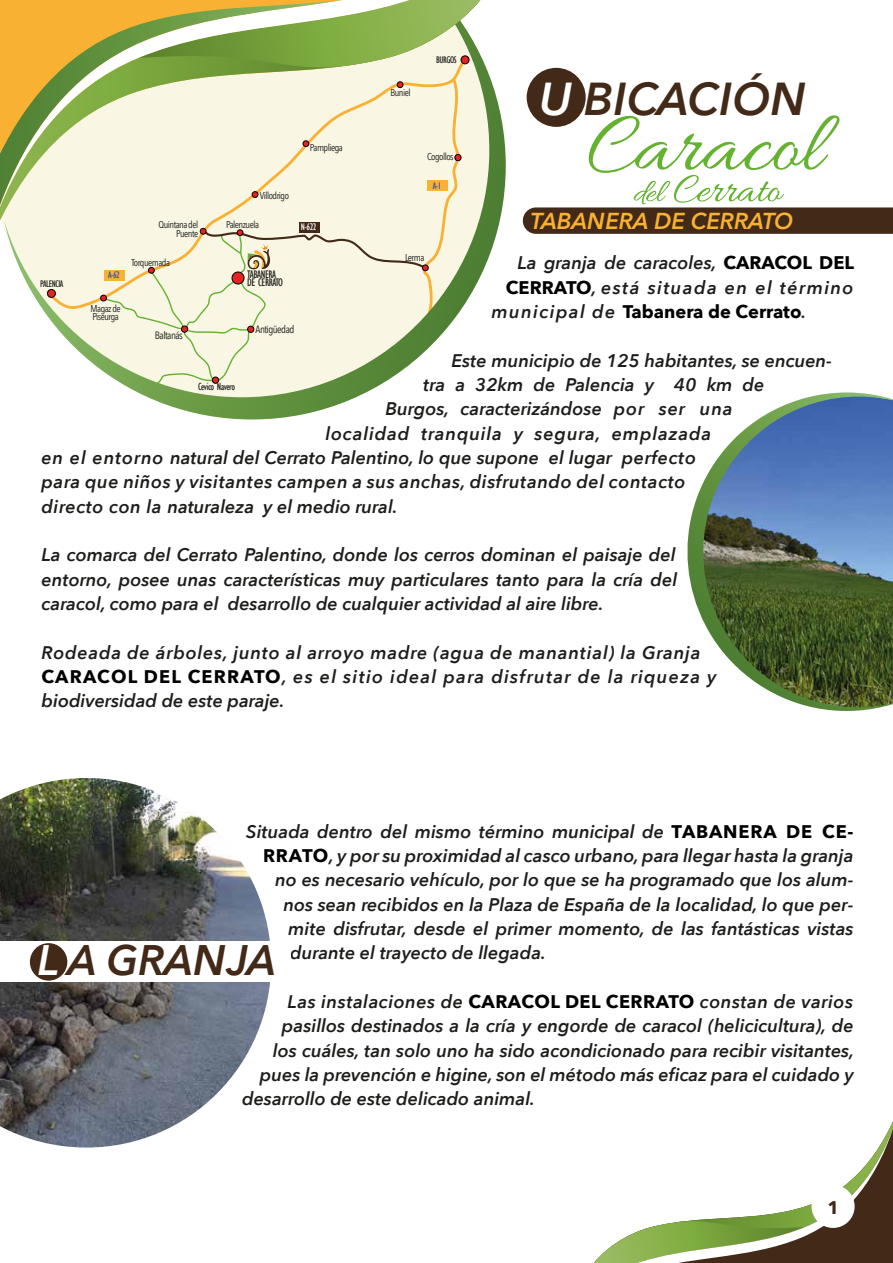
<style>
.page{position:relative;width:893px;height:1263px;background:#fff}
.page>*{position:absolute;margin:0;border:0;box-sizing:border-box;transform-origin:0 0}
.t1{font:italic 600 46.05px "Avenir Next";color:#432917}
.t2{font:italic 600 42.6px "Avenir Next";color:#432917}
.t3{font:italic 600 23.1px "Avenir Next";color:#f8b133}
.t4{font:italic 600 18.3px/24.3px "Avenir Next";color:#1d1d1b;text-align:justify}
.t5{font:italic 600 18.3px/24.3px "Avenir Next";letter-spacing:.04em;color:#1d1d1b}
.t6{font:italic 600 18.3px "Avenir Next";letter-spacing:.03em;color:#1d1d1b}
.t7{font:italic 600 18.3px "Avenir Next";letter-spacing:.025em;color:#1d1d1b}
.t8{font:italic 600 18.3px "Avenir Next";letter-spacing:.045em;color:#1d1d1b}
.t9{font:italic 600 18.3px "Avenir Next";letter-spacing:.075em;color:#1d1d1b}
.t10{font:700 18.3px "Avenir Next";color:#000}
.t11{font:700 18.3px "Avenir Next";color:#432917}
.t12{font:condensed 11.25px/8.6px "Gill Sans";letter-spacing:-.045em;color:#1d1d1b}
.t13{font:10.65px "Avenir Next Condensed";letter-spacing:-.05em;color:#1d1d1b}
.t14{font:condensed 10.65px "Gill Sans";letter-spacing:-.045em;color:#1d1d1b}
.t15{font:9.9px/8.6px "Avenir Next Condensed";letter-spacing:-.05em;color:#1d1d1b}
.t16{font:condensed 9.9px "Gill Sans";letter-spacing:-.045em;color:#1d1d1b}
.t17{font:condensed 9.9px "Gill Sans";color:#2d53a1}
.t18{font:condensed 9.9px "Gill Sans";color:#fff}
.s1{color:#fff}
.s2{font-weight:700;font-style:normal;color:#000}
.s3{font-weight:600;font-style:italic;color:#1d1d1b}
</style>
<div class="page">
<svg style="left:18px;top:75px;width:488px;height:344px"></svg>
<svg style="left:100px;top:265px;width:361px;height:123px;background:#e5e8cd"></svg>
<div style="left:247px;top:326px;width:7px;height:7px;border:1px solid #000;border-radius:50%"></div>
<div style="left:212px;top:377px;width:7px;height:6px;background:#e52421;border-radius:50%"></div>
<div style="left:212px;top:377px;width:7px;height:6px;border:1px solid #000;border-radius:50%"></div>
<div style="left:181px;top:326px;width:7px;height:6px;background:#e52421;border-radius:50%"></div>
<div style="left:181px;top:326px;width:7px;height:6px;border:1px solid #000;border-radius:50%"></div>
<svg style="left:594px;top:1121px;width:299px;height:142px"></svg>
<svg style="left:523px;top:115px;width:370px;height:119px"></svg>
<div style="left:527px;top:68px;width:59px;height:59px;background:#432917;border-radius:50%"></div>
<svg style="left:687px;top:392px;width:206px;height:319px"></svg>
<img style="left:0;top:778px;width:270px;height:369px">
<div style="left:0;top:941px;width:291px;height:41px;background:#fff"></div>
<div style="left:30px;top:943px;width:37px;height:37px;background:#432917;border-radius:50%"></div>
<div style="left:811px;top:1185px;width:44px;height:43px;background:#fff;border-radius:50%"></div>
<svg style="left:0;top:220px;width:489px;height:45px;background:#eae8d1"></svg>
<svg style="left:0;top:0;width:489px;height:220px;background:#e4e7c4"></svg>
<svg style="left:0;top:0;width:342px;height:205px;background:#d5d39b"></svg>
<p class="t15" style="left:260px;top:191px;width:31px">Villodrigo</p>
<p class="t15" style="left:310px;top:142px;width:35px">Pampliega</p>
<p class="t15" style="left:390px;top:88px;width:22px">Buniel</p>
<p class="t16" style="left:436px;top:54px;width:22px">BURGOS</p>
<p class="t15" style="left:427px;top:151px;width:28px">Cogollos</p>
<p class="t17" style="left:433px;top:179px;width:10px">A-1</p>
<h1 class="t1" style="left:539px;top:59px;width:269px"><span class="s1">U</span> BICACIÓN</h1>
<p class="t3" style="left:531px;top:201px;width:264px">TABANERA DE CERRATO</p>
<p class="t4" style="left:517px;top:250px;width:338px">La granja de caracoles, <span class="s2">CARACOL DEL</span></p>
<p class="t9" style="left:506px;top:272px;width:349px"><span class="s2">CERRATO</span>, está situada en el término</p>
<p class="t10" style="left:492px;top:296px;width:316px"><span class="s3">municipal de</span> Tabanera de Cerrato<span class="s3">.</span></p>
<p class="t4" style="left:451px;top:348px;width:382px">Este municipio de 125 habitantes, se encuen-</p>
<p class="t4" style="left:423px;top:372px;width:343px">tra a 32km de Palencia y 40 km de</p>
<p class="t4" style="left:385px;top:396px;width:349px">Burgos, caracterizándose por ser una</p>
<p class="t8" style="left:325px;top:418px;width:387px">localidad tranquila y segura, emplazada</p>
<p class="t4" style="left:42px;top:445px;width:656px">en el entorno natural del Cerrato Palentino, lo que supone el lugar perfecto</p>
<p class="t6" style="left:42px;top:466px;width:645px">para que niños y visitantes campen a sus anchas, disfrutando del contacto</p>
<p class="t4" style="left:42px;top:494px;width:358px">directo con la naturaleza y el medio rural.</p>
<p class="t4" style="left:42px;top:542px;width:637px">La comarca del Cerrato Palentino, donde los cerros dominan el paisaje del entorno, posee unas características muy particulares tanto para la cría del caracol, como para el desarrollo de cualquier actividad al aire libre.</p>
<p class="t5" style="left:42px;top:640px;width:676px">Rodeada de árboles, junto al arroyo madre (agua de manantial) la Granja<br><span class="s2">CARACOL DEL CERRATO</span>, es el sitio ideal para disfrutar de la riqueza y biodiversidad de este paraje.</p>
<p class="t15" style="left:159px;top:220px;width:41px">Quintana del</p>
<p class="t15" style="left:226px;top:220px;width:35px">Palenzuela</p>
<p class="t15" style="left:176px;top:228px;width:23px">Puente</p>
<p class="t12" style="left:247px;top:270px;width:37px">TABANERA<br>DE CERRATO</p>
<p class="t13" style="left:256px;top:320px;width:40px">Antigüedad</p>
<p class="t18" style="left:301px;top:221px;width:17px">N-622</p>
<p class="t15" style="left:405px;top:252px;width:21px">Lerma</p>
<p class="t15" style="left:131px;top:258px;width:40px">Torquemada</p>
<p class="t17" style="left:108px;top:269px;width:13px">A-62</p>
<p class="t16" style="left:40px;top:277px;width:25px">PALENCIA</p>
<p class="t15" style="left:91px;top:303px;width:32px">Magaz de<br>Piseurga</p>
<p class="t13" style="left:155px;top:326px;width:29px">Baltanás</p>
<p class="t14" style="left:198px;top:380px;width:39px">Cevico Navero</p>
<p class="t4" style="left:246px;top:819px;width:609px">Situada dentro del mismo término municipal de <span class="s2">TABANERA DE CE-</span></p>
<p class="t4" style="left:263px;top:843px;width:592px"><span class="s2">RRATO</span>, y por su proximidad al casco urbano, para llegar hasta la granja</p>
<p class="t4" style="left:275px;top:867px;width:580px">no es necesario vehículo, por lo que se ha programado que los alum-</p>
<p class="t4" style="left:283px;top:891px;width:572px">nos sean recibidos en la Plaza de España de la localidad, lo que per-</p>
<p class="t4" style="left:288px;top:916px;width:567px">mite disfrutar, desde el primer momento, de las fantásticas vistas</p>
<p class="t4" style="left:290px;top:940px;width:257px">durante el trayecto de llegada.</p>
<p class="t7" style="left:288px;top:986px;width:567px">Las instalaciones de <span class="s2">CARACOL DEL CERRATO</span> constan de varios</p>
<p class="t4" style="left:282px;top:1013px;width:573px">pasillos destinados a la cría y engorde de caracol (helicicultura), de</p>
<p class="t4" style="left:273px;top:1037px;width:583px">los cuáles, tan solo uno ha sido acondicionado para recibir visitantes,</p>
<p class="t4" style="left:260px;top:1062px;width:595px">pues la prevención e higine, son el método más eficaz para el cuidado y</p>
<p class="t4" style="left:242px;top:1086px;width:294px">desarrollo de este delicado animal.</p>
<h2 class="t2" style="left:38px;top:924px;width:240px"><span class="s1">L</span> A GRANJA</h2>
<p class="t11" style="left:827px;top:1191px;width:13px">1</p>
</div>
